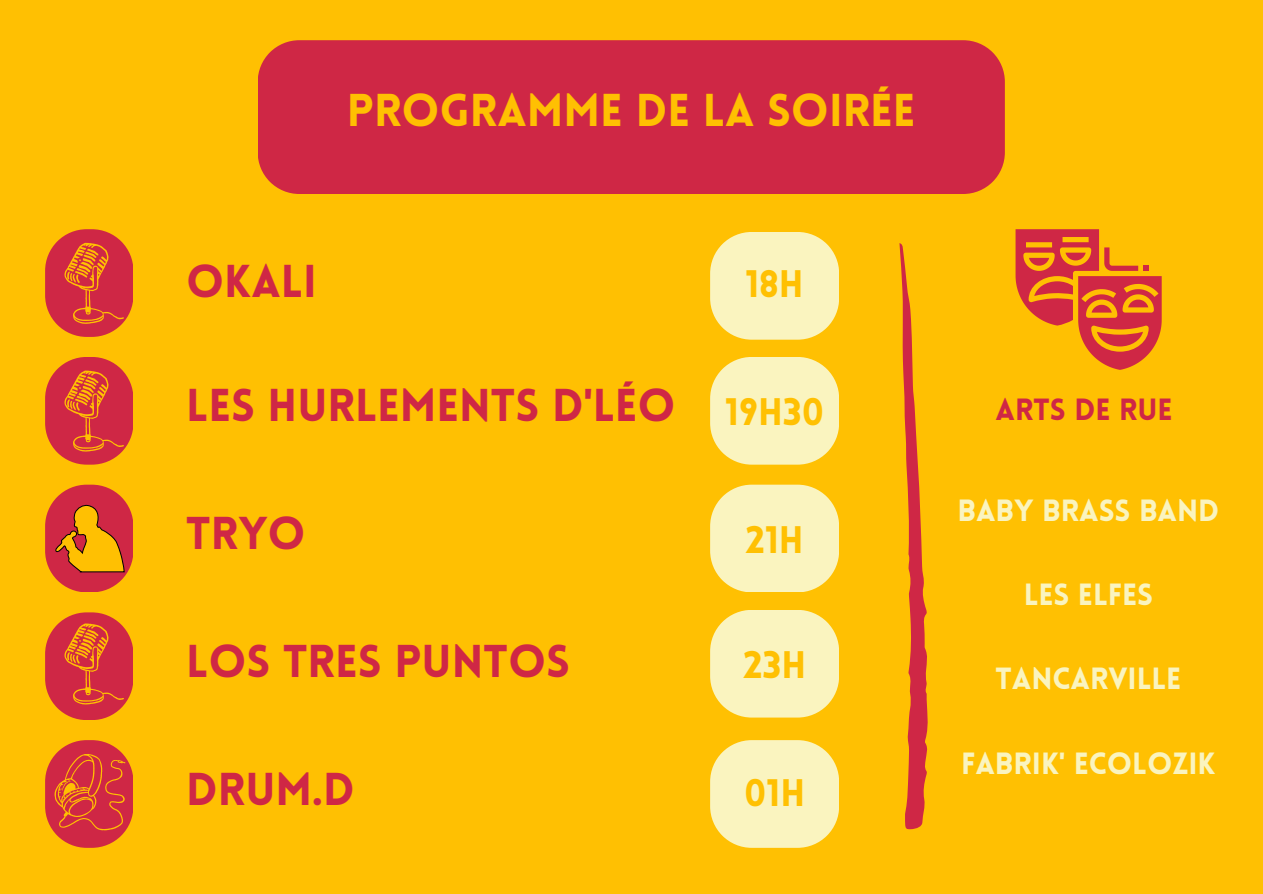
<style>
.page{position:relative;width:1263px;height:894px;background:#fff}
.page>*{position:absolute;margin:0;border:0;box-sizing:border-box;transform-origin:0 0}
.t1{font:900 45px "Lovelo";color:#cf2745}
.t2{font:900 45px "Lovelo";color:#ffc002}
.t3{font:900 37.5px "Lovelo";color:#ffc002}
.t4{font:900 30px "Lovelo";color:#faf4bf}
.t5{font:900 30px "Lovelo";color:#cf2745}
</style>
<div class="page">
<div style="left:0;top:0;width:1263px;height:893px;background:#ffc002"></div>
<svg style="left:899px;top:243px;width:29px;height:586px"></svg>
<div style="left:258px;top:40px;width:747px;height:154px;background:#cf2745"></div>
<svg style="left:45px;top:357px;width:88px;height:107px"></svg>
<svg style="left:45px;top:612px;width:88px;height:107px"></svg>
<svg style="left:45px;top:740px;width:88px;height:107px"></svg>
<svg style="left:45px;top:484px;width:88px;height:108px"></svg>
<svg style="left:45px;top:229px;width:88px;height:107px"></svg>
<svg style="left:710px;top:232px;width:129px;height:107px;background:#faeeab"></svg>
<svg style="left:710px;top:357px;width:129px;height:107px;background:#faeeab"></svg>
<svg style="left:710px;top:484px;width:129px;height:108px;background:#faeea9"></svg>
<svg style="left:710px;top:610px;width:129px;height:107px;background:#faeeab"></svg>
<svg style="left:710px;top:740px;width:129px;height:107px;background:#faeeaa"></svg>
<svg style="left:1015px;top:229px;width:147px;height:141px"></svg>
<p class="t2" style="left:347px;top:93px;width:570px">PROGRAMME DE LA SOIRÉE</p>
<p class="t1" style="left:186px;top:263px;width:132px">OKALI</p>
<p class="t1" style="left:186px;top:387px;width:491px">LES HURLEMENTS D'LÉO</p>
<p class="t1" style="left:186px;top:515px;width:121px">TRYO</p>
<p class="t1" style="left:186px;top:643px;width:385px">LOS TRES PUNTOS</p>
<p class="t1" style="left:186px;top:770px;width:170px">DRUM.D</p>
<p class="t3" style="left:745px;top:269px;width:60px">18H</p>
<p class="t3" style="left:725px;top:396px;width:100px">19H30</p>
<p class="t3" style="left:745px;top:524px;width:60px">21H</p>
<p class="t3" style="left:743px;top:649px;width:65px">23H</p>
<p class="t3" style="left:744px;top:777px;width:63px">01H</p>
<p class="t5" style="left:996px;top:397px;width:179px">ARTS DE RUE</p>
<p class="t4" style="left:957px;top:498px;width:263px">BABY BRASS BAND</p>
<p class="t4" style="left:1024px;top:582px;width:131px">LES ELFES</p>
<p class="t4" style="left:995px;top:666px;width:187px">TANCARVILLE</p>
<p class="t4" style="left:961px;top:750px;width:256px">FABRIK' ECOLOZIK</p>
</div>
